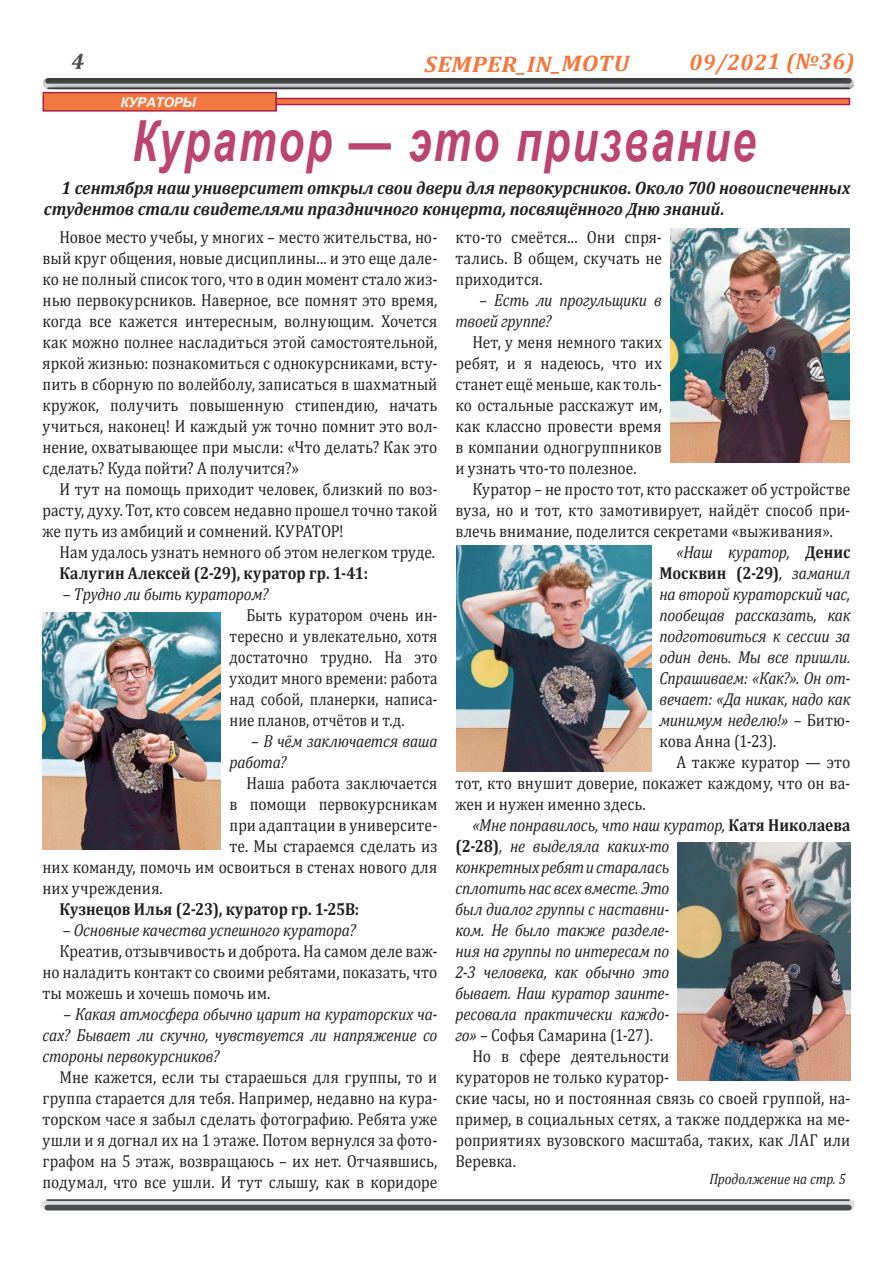
<style>
.page{position:relative;width:893px;height:1263px;background:#fff}
.page>*{position:absolute;margin:0;border:0;box-sizing:border-box;transform-origin:0 0}
.t1{font:italic 700 56.7px "Arial";letter-spacing:.05em;color:#bb4470;scale:.75 1}
.t2{font:italic 700 22.5px "Cambria";color:#f1793f;scale:1.09 1}
.t3{font:italic 700 22.5px "Cambria";color:#f1793f}
.t4{font:italic 700 18px/21px "Cambria";letter-spacing:-.01em;color:#231f20;scale:.94 1}
.t5{font:17.4px/21px "Cambria";letter-spacing:.005em;color:#231f20;text-align:justify;scale:.89 1}
.t6{font:italic 17.4px/21px "Cambria";letter-spacing:-.015em;color:#231f20;scale:.89 1}
.t7{font:17.4px "Cambria";letter-spacing:.005em;color:#231f20;scale:.86 1}
.t8{font:700 17.4px "Cambria";letter-spacing:.005em;color:#231f20;scale:.89 1}
.t9{font:italic 15px "Cambria";letter-spacing:-.005em;color:#231f20;scale:.89 1}
.t10{font:italic 700 13.5px "Arial";letter-spacing:-.02em;color:#fefbfc}
.s1{font-style:normal}
.s2{font-weight:700;font-style:normal}
.s3{font-weight:400;font-style:italic}
.s4{font-style:italic}
</style>
<div class="page">
<svg style="left:47px;top:1201px;width:802px;height:4px;background:#d2d3d5"></svg>
<hr style="left:47px;top:1199px;width:802px;height:2px;background:#4b4c4d">
<div style="left:47px;top:1205px;width:802px;height:5px;background:#4b4c4d"></div>
<div style="left:0;top:33px;width:893px;height:102px;background:#231f20;opacity:.5"></div>
<div style="left:43px;top:92px;width:234px;height:20px;background:#f1793f;border:2px solid #a81f4a"></div>
<svg style="left:275px;top:98px;width:575px;height:7px;background:#d65842"></svg>
<img style="left:670px;top:228px;width:179px;height:234px">
<img style="left:456px;top:545px;width:195px;height:227px">
<img style="left:678px;top:842px;width:172px;height:238px">
<img style="left:43px;top:612px;width:178px;height:238px">
<svg style="left:72px;top:54px;width:12px;height:15px"></svg>
<p class="t10" style="left:120px;top:93px;width:77px">КУРАТОРЫ</p>
<p class="t2" style="left:424px;top:50px;width:189px;rotate:-1deg">SEMPER_IN_MOTU</p>
<p class="t3" style="left:689px;top:47px;width:167px;rotate:-1deg">09/2021 (№36)</p>
<h1 class="t1" style="left:132px;top:103px;width:833px">Куратор — это призвание</h1>
<p class="t4" style="left:44px;top:177px;width:859px;text-indent:18px">1 сентября наш университет открыл свои двери для первокурсников. Около 700 новоиспеченных студентов стали свидетелями праздничного концерта, посвящённого Дню знаний.</p>
<p class="t5" style="left:43px;top:227px;width:445px;text-indent:17px">Новое место учебы, у многих – место жительства, но&shy;вый круг общения, новые дисциплины... и это еще дале&shy;ко не полный список того, что в один момент стало жиз&shy;нью первокурсников. Наверное, все помнят это время, когда все кажется интересным, волнующим. Хочется как можно полнее насладиться этой самостоятельной, яркой жизнью: познакомиться с однокурсниками, всту&shy;пить в сборную по волейболу, записаться в шахматный кружок, получить повышенную стипендию, начать учиться, наконец! И каждый уж точно помнит это вол&shy;нение, охватывающее при мысли: «Что делать? Как это сделать? Куда пойти? А получится?»</p>
<p class="t5" style="left:43px;top:479px;width:445px;text-indent:17px">И тут на помощь приходит человек, близкий по воз&shy;расту, духу. Тот, кто совсем недавно прошел точно такой же путь из амбиций и сомнений. КУРАТОР!</p>
<p class="t5" style="left:60px;top:542px;width:423px">Нам удалось узнать немного об этом нелегком труде.</p>
<p class="t8" style="left:60px;top:561px;width:348px">Калугин Алексей (2-29), куратор гр. 1-41:</p>
<p class="t6" style="left:63px;top:583px;width:232px"><span class="s1">–</span> Трудно ли быть куратором?</p>
<p class="t7" style="left:247px;top:605px;width:223px">Быть куратором очень ин-</p>
<p class="t7" style="left:230px;top:626px;width:243px">тересно и увлекательно, хотя</p>
<p class="t7" style="left:230px;top:647px;width:243px">достаточно трудно. На это</p>
<p class="t7" style="left:230px;top:668px;width:243px">уходит много времени: работа</p>
<p class="t7" style="left:230px;top:689px;width:243px">над собой, планерки, написа-</p>
<p class="t7" style="left:230px;top:710px;width:205px">ние планов, отчётов и т.д.</p>
<p class="t6" style="left:230px;top:730px;width:235px;text-indent:22px"><span class="s1">–</span> В чём заключается ваша работа?</p>
<p class="t5" style="left:247px;top:773px;width:216px">Наша работа заключается</p>
<p class="t5" style="left:230px;top:794px;width:235px">в помощи первокурсникам</p>
<p class="t5" style="left:230px;top:815px;width:235px">при адаптации в университе-</p>
<p class="t5" style="left:230px;top:836px;width:235px">те. Мы стараемся сделать из</p>
<p class="t5" style="left:43px;top:857px;width:445px">них команду, помочь им освоиться в стенах нового для</p>
<p class="t5" style="left:43px;top:878px;width:137px">них учреждения.</p>
<p class="t8" style="left:60px;top:897px;width:338px">Кузнецов Илья (2-23), куратор гр. 1-25В:</p>
<p class="t6" style="left:63px;top:919px;width:331px"><span class="s1">–</span> Основные качества успешного куратора?</p>
<p class="t5" style="left:60px;top:941px;width:426px">Креатив, отзывчивость и доброта. На самом деле важ-</p>
<p class="t5" style="left:43px;top:962px;width:445px">но наладить контакт со своими ребятами, показать, что</p>
<p class="t5" style="left:43px;top:983px;width:257px">ты можешь и хочешь помочь им.</p>
<p class="t6" style="left:43px;top:1003px;width:445px;text-align:justify;text-indent:21px"><span class="s1">–</span> Какая атмосфера обычно царит на кураторских ча&shy;сах? Бывает ли скучно, чувствуется ли напряжение со стороны первокурсников?</p>
<p class="t5" style="left:43px;top:1067px;width:445px;text-indent:17px">Мне кажется, если ты стараешься для группы, то и группа старается для тебя. Например, недавно на кура&shy;торском часе я забыл сделать фотографию. Ребята уже ушли и я догнал их на 1 этаже. Потом вернулся за фото&shy;графом на 5 этаж, возвращаюсь – их нет. Отчаявшись, подумал, что все ушли. И тут слышу, как в коридоре</p>
<p class="t5" style="left:455px;top:227px;width:233px">кто-то смеётся... Они спря&shy;тались. В общем, скучать не приходится.</p>
<p class="t6" style="left:455px;top:289px;width:233px;text-indent:24px"><span class="s1">–</span> Есть ли прогульщики в твоей группе?</p>
<p class="t5" style="left:455px;top:332px;width:233px;text-indent:17px">Нет, у меня немного таких ребят, и я надеюсь, что их станет ещё меньше, как толь&shy;ко остальные расскажут им, как классно провести время в компании одногруппников и узнать что-то полезное.</p>
<p class="t5" style="left:472px;top:479px;width:426px">Куратор – не просто тот, кто расскажет об устройстве</p>
<p class="t5" style="left:455px;top:500px;width:445px">вуза, но и тот, кто замотивирует, найдёт способ при-</p>
<p class="t5" style="left:455px;top:521px;width:426px">влечь внимание, поделится секретами «выживания».</p>
<p class="t6" style="left:676px;top:541px;width:197px">«Наш куратор, <span class="s2">Денис</span></p>
<p class="t8" style="left:659px;top:561px;width:216px">Москвин (2-29)<span class="s3">, заманил</span></p>
<p class="t6" style="left:659px;top:583px;width:216px">на второй кураторский час,</p>
<p class="t6" style="left:659px;top:604px;width:216px">пообещав рассказать, как</p>
<p class="t6" style="left:659px;top:625px;width:216px">подготовиться к сессии за</p>
<p class="t6" style="left:659px;top:646px;width:216px">один день. Мы все пришли.</p>
<p class="t6" style="left:659px;top:667px;width:216px">Спрашиваем: «Как?». Он от-</p>
<p class="t6" style="left:659px;top:688px;width:216px">вечает: «Да никак, надо как</p>
<p class="t6" style="left:659px;top:709px;width:216px">минимум неделю!» <span class="s1">– Битю-</span></p>
<p class="t5" style="left:659px;top:731px;width:133px">кова Анна (1-23).</p>
<p class="t5" style="left:676px;top:752px;width:197px">А также куратор — это</p>
<p class="t5" style="left:455px;top:773px;width:445px">тот, кто внушит доверие, покажет каждому, что он ва-</p>
<p class="t5" style="left:455px;top:794px;width:215px">жен и нужен именно здесь.</p>
<p class="t6" style="left:472px;top:814px;width:426px">«Мне понравилось, что наш куратор, <span class="s2">Катя Николаева</span></p>
<p class="t6" style="left:455px;top:835px;width:242px"><span class="s2">(2-28)</span>, не выделяла каких-то</p>
<p class="t6" style="left:455px;top:856px;width:242px">конкретных ребят и старалась</p>
<p class="t6" style="left:455px;top:877px;width:242px">сплотить нас всех вместе. Это</p>
<p class="t6" style="left:455px;top:898px;width:242px">был диалог группы с наставни-</p>
<p class="t6" style="left:455px;top:919px;width:242px">ком. Не было также разделе-</p>
<p class="t6" style="left:455px;top:940px;width:242px">ния на группы по интересам по</p>
<p class="t6" style="left:455px;top:961px;width:242px">2-3 человека, как обычно это</p>
<p class="t6" style="left:455px;top:982px;width:242px">бывает. Наш куратор заинте-</p>
<p class="t6" style="left:455px;top:1003px;width:242px">ресовала практически каждо-</p>
<p class="t5" style="left:455px;top:1025px;width:224px"><span class="s4">го»</span> – Софья Самарина (1-27).</p>
<p class="t5" style="left:472px;top:1046px;width:223px">Но в сфере деятельности</p>
<p class="t5" style="left:455px;top:1067px;width:242px">кураторов не только куратор-</p>
<p class="t5" style="left:455px;top:1088px;width:445px">ские часы, но и постоянная связь со своей группой, на-</p>
<p class="t5" style="left:455px;top:1109px;width:445px">пример, в социальных сетях, а также поддержка на ме-</p>
<p class="t5" style="left:455px;top:1130px;width:445px">роприятиях вузовского масштаба, таких, как ЛАГ или</p>
<p class="t5" style="left:455px;top:1151px;width:69px">Веревка.</p>
<p class="t9" style="left:709px;top:1168px;width:155px">Продолжение на стр. 5</p>
</div>
